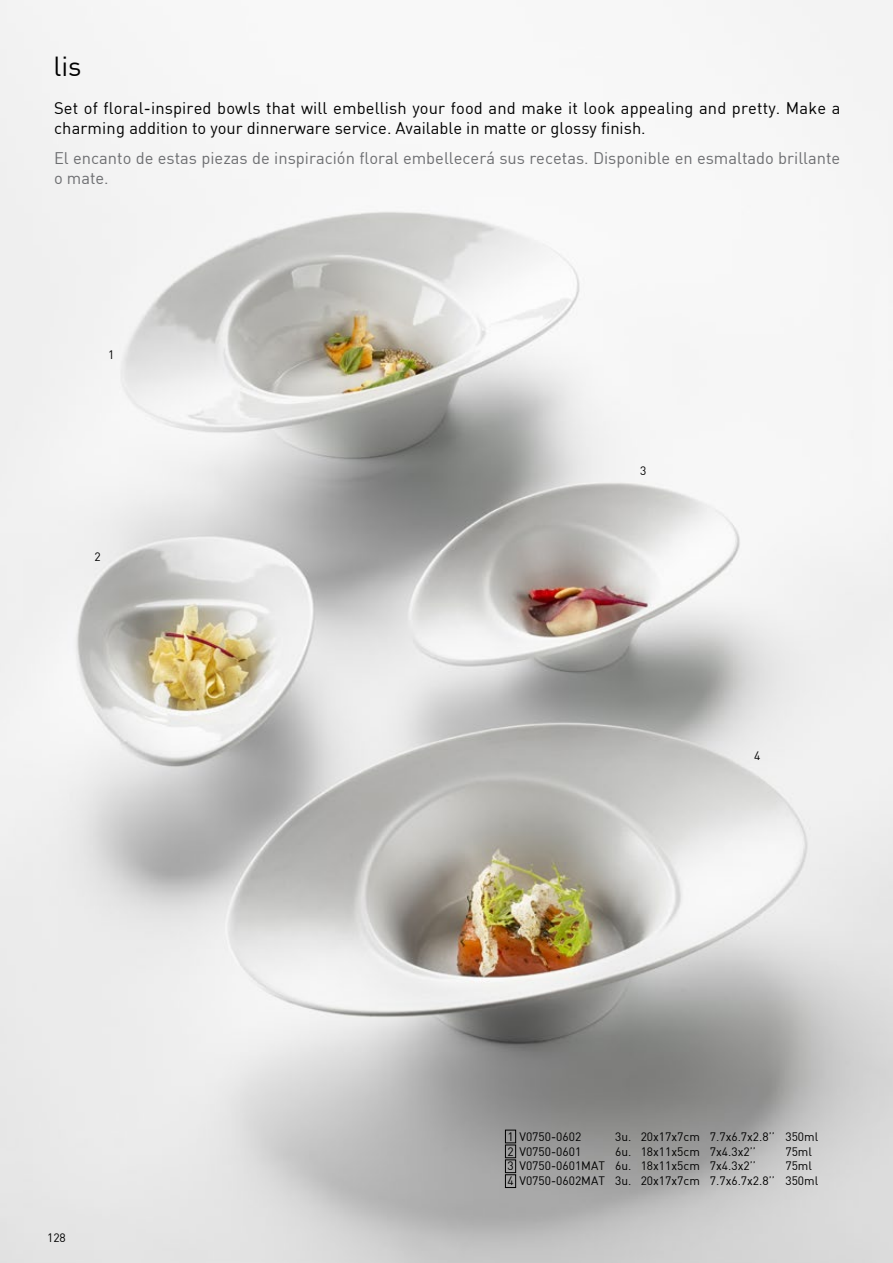
<style>
.page{position:relative;width:893px;height:1263px;background:#fff}
.page>*{position:absolute;margin:0;border:0;box-sizing:border-box;transform-origin:0 0}
.t1{font:27px "DIN";color:#000}
.t2{font:16.5px/19.8px "DIN";letter-spacing:.01em;color:#000}
.t3{font:16.5px/19.8px "DIN";color:#6d6e71}
.t4{font:12px/14.9px "DIN";color:#000}
</style>
<div class="page">
<img style="left:0;top:0;width:893px;height:1263px">
<div style="left:505px;top:1160px;width:11px;height:13px;border:1px solid #000"></div>
<div style="left:505px;top:1174px;width:11px;height:14px;border:1px solid #000"></div>
<div style="left:505px;top:1130px;width:11px;height:13px;border:1px solid #000"></div>
<div style="left:505px;top:1145px;width:11px;height:13px;border:1px solid #000"></div>
<h1 class="t1" style="left:53px;top:50px;width:30px">lis</h1>
<h2 class="t2" style="left:54px;top:98px;width:788px">Set of floral-inspired bowls that will embellish your food and make it look appealing and pretty. Make a charming addition to your dinnerware service. Available in matte or glossy finish.</h2>
<h2 class="t3" style="left:54px;top:148px;width:788px">El encanto de estas piezas de inspiración floral embellecerá sus recetas. Disponible en esmaltado brillante o mate.</h2>
<p class="t4" style="left:108px;top:347px;width:8px">1</p>
<p class="t4" style="left:94px;top:549px;width:8px">2</p>
<p class="t4" style="left:47px;top:1230px;width:20px">128</p>
<p class="t4" style="left:640px;top:463px;width:8px">3</p>
<p class="t4" style="left:754px;top:748px;width:8px">4</p>
<p class="t4" style="left:507px;top:1129px;width:75px">1 V0750-0602</p>
<p class="t4" style="left:615px;top:1129px;width:205px">3u. 20x17x7cm 7.7x6.7x2.8’’ 350ml</p>
<p class="t4" style="left:507px;top:1143px;width:75px">2 V0750-0601</p>
<p class="t4" style="left:615px;top:1143px;width:142px">6u. 18x11x5cm 7x4.3x2’’</p>
<p class="t4" style="left:785px;top:1143px;width:28px">75ml</p>
<p class="t4" style="left:507px;top:1158px;width:269px">3 V0750-0601MAT 6u. 18x11x5cm 7x4.3x2’’<br>4 V0750-0602MAT 3u. 20x17x7cm 7.7x6.7x2.8’’</p>
<p class="t4" style="left:785px;top:1158px;width:34px">75ml<br>350ml</p>
</div>
